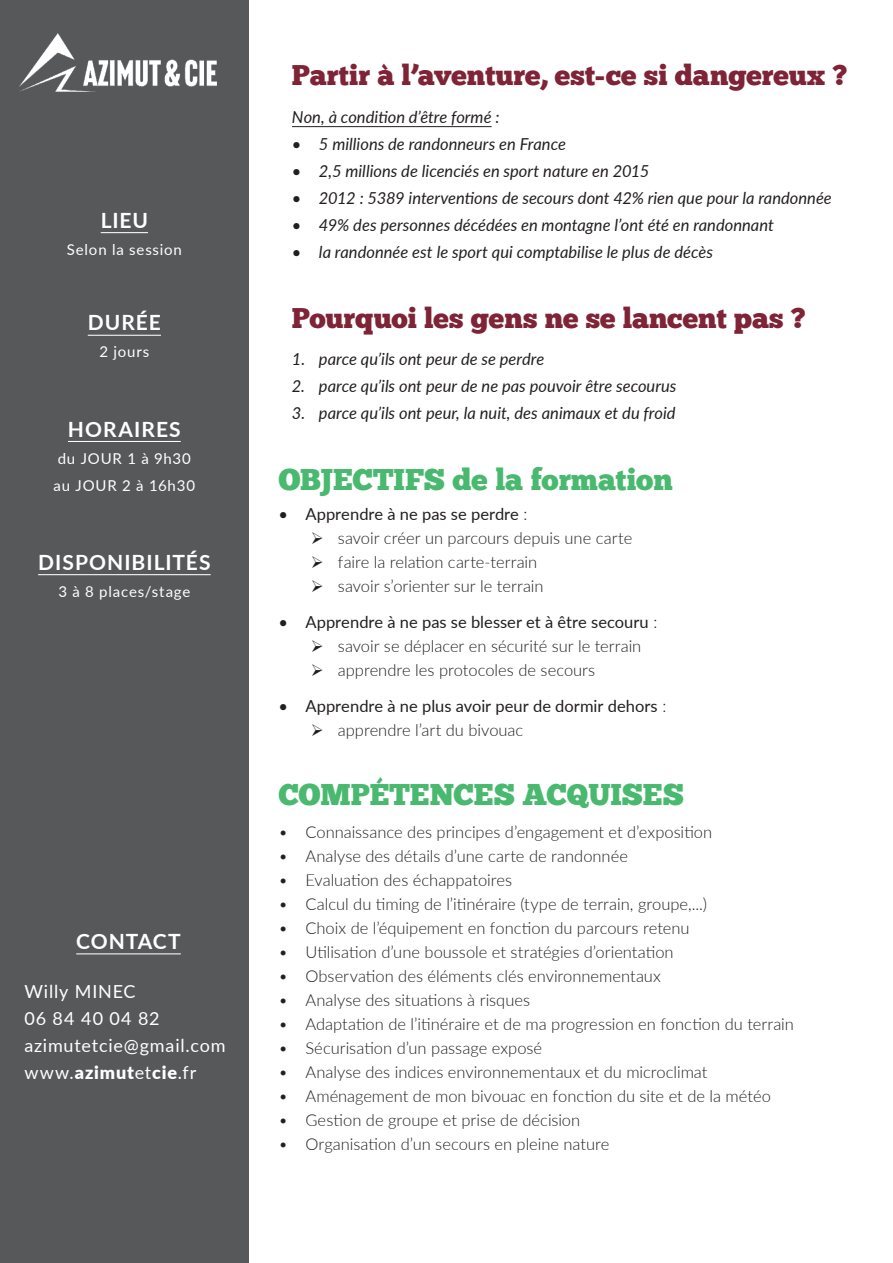
<style>
.page{position:relative;width:893px;height:1263px;background:#fff}
.page>*{position:absolute;margin:0;border:0;box-sizing:border-box;transform-origin:0 0}
.Title_01{font:30px "Chunk Five";letter-spacing:-.005em;color:#48b96e}
.Title_01-2{font:28.5px "Chunk Five";color:#7f2336}
.t1{font:700 21px "Lato";letter-spacing:.05em;color:#fff}
.t2{font:18px "Lato";letter-spacing:.045em;color:#fff}
.Description{font:300 16.5px "Lato";color:#231f20}
.Description-2{font:italic 16.5px "Lato";color:#231f20}
.Description-3{font:16.5px "Lato";color:#231f20}
.t3{font:15px "Lato";letter-spacing:.055em;color:#fff}
.s1{font-weight:900}
.s2{font-weight:300}
</style>
<div class="page">
<div style="left:1px;top:0;width:248px;height:1263px;background:#57585a"></div>
<hr style="left:101px;top:232px;width:47px;height:1px;background:#fff">
<hr style="left:88px;top:335px;width:73px;height:1px;background:#fff">
<hr style="left:68px;top:441px;width:113px;height:1px;background:#fff">
<hr style="left:38px;top:574px;width:173px;height:1px;background:#fff">
<hr style="left:292px;top:126px;width:200px;height:1px;background:#231f20">
<hr style="left:76px;top:953px;width:105px;height:1px;background:#fff">
<img style="left:20px;top:33px;width:197px;height:59px">
<p class="t1" style="left:101px;top:205px;width:49px">LIEU</p>
<p class="t3" style="left:67px;top:239px;width:117px">Selon la session</p>
<p class="t1" style="left:88px;top:307px;width:75px">DURÉE</p>
<p class="t3" style="left:99px;top:341px;width:51px">2 jours</p>
<p class="t1" style="left:68px;top:413px;width:114px">HORAIRES</p>
<p class="t3" style="left:58px;top:447px;width:135px">du JOUR 1 à 9h30</p>
<p class="t3" style="left:54px;top:474px;width:143px">au JOUR 2 à 16h30</p>
<p class="t1" style="left:38px;top:547px;width:174px">DISPONIBILITÉS</p>
<p class="t3" style="left:58px;top:581px;width:133px">3 à 8 places/stage</p>
<p class="t1" style="left:76px;top:926px;width:106px">CONTACT</p>
<p class="t2" style="left:24px;top:978px;width:113px">Willy MINEC</p>
<p class="t2" style="left:24px;top:1005px;width:137px">06 84 40 04 82</p>
<p class="t2" style="left:24px;top:1032px;width:203px">azimutetcie@gmail.com</p>
<p class="t2" style="left:24px;top:1059px;width:173px">www.<span class="s1">azimut</span>et<span class="s1">cie</span>.fr</p>
<p class="Title_01-2" style="left:292px;top:58px;width:557px">Partir à l’aventure, est-ce si dangereux ?</p>
<p class="Description-2" style="left:292px;top:105px;width:209px">Non, à condition d’être formé :</p>
<p class="Description-2" style="left:292px;top:132px;width:275px">• 5 millions de randonneurs en France</p>
<p class="Description-2" style="left:292px;top:159px;width:359px">• 2,5 millions de licenciés en sport nature en 2015</p>
<p class="Description-2" style="left:292px;top:186px;width:541px">• 2012 : 5389 interventions de secours dont 42% rien que pour la randonnée</p>
<p class="Description-2" style="left:292px;top:213px;width:483px">• 49% des personnes décédées en montagne l’ont été en randonnant</p>
<p class="Description-2" style="left:292px;top:240px;width:423px">• la randonnée est le sport qui comptabilise le plus de décès</p>
<p class="Title_01-2" style="left:292px;top:301px;width:515px">Pourquoi les gens ne se lancent pas ?</p>
<p class="Description-2" style="left:292px;top:347px;width:254px">1. parce qu’ils ont peur de se perdre</p>
<p class="Description-2" style="left:292px;top:374px;width:386px">2. parce qu’ils ont peur de ne pas pouvoir être secourus</p>
<p class="Description-2" style="left:292px;top:401px;width:385px">3. parce qu’ils ont peur, la nuit, des animaux et du froid</p>
<p class="Title_01" style="left:278px;top:462px;width:396px">OBJECTIFS de la formation</p>
<p class="Description-3" style="left:278px;top:502px;width:251px">• Apprendre à ne pas se perdre <span class="s2">:</span></p>
<p class="Description" style="left:338px;top:527px;width:296px">savoir créer un parcours depuis une carte</p>
<p class="Description" style="left:338px;top:551px;width:201px">faire la relation carte-terrain</p>
<p class="Description" style="left:338px;top:575px;width:207px">savoir s’orienter sur le terrain</p>
<p class="Description-3" style="left:278px;top:610px;width:380px">• Apprendre à ne pas se blesser et à être secouru <span class="s2">:</span></p>
<p class="Description" style="left:338px;top:635px;width:305px">savoir se déplacer en sécurité sur le terrain</p>
<p class="Description" style="left:338px;top:659px;width:259px">apprendre les protocoles de secours</p>
<p class="Description-3" style="left:278px;top:694px;width:389px">• Apprendre à ne plus avoir peur de dormir dehors <span class="s2">:</span></p>
<p class="Description" style="left:338px;top:719px;width:187px">apprendre l’art du bivouac</p>
<p class="Title_01" style="left:278px;top:776px;width:407px">COMPÉTENCES ACQUISES</p>
<p class="Description" style="left:278px;top:821px;width:435px">• Connaissance des principes d’engagement et d’exposition</p>
<p class="Description" style="left:278px;top:845px;width:351px">• Analyse des détails d’une carte de randonnée</p>
<p class="Description" style="left:278px;top:869px;width:235px">• Evaluation des échappatoires</p>
<p class="Description" style="left:278px;top:893px;width:430px">• Calcul du timing de l’itinéraire (type de terrain, groupe,...)</p>
<p class="Description" style="left:278px;top:917px;width:413px">• Choix de l’équipement en fonction du parcours retenu</p>
<p class="Description" style="left:278px;top:941px;width:397px">• Utilisation d’une boussole et stratégies d’orientation</p>
<p class="Description" style="left:278px;top:965px;width:384px">• Observation des éléments clés environnementaux</p>
<p class="Description" style="left:278px;top:989px;width:253px">• Analyse des situations à risques</p>
<p class="Description" style="left:278px;top:1013px;width:517px">• Adaptation de l’itinéraire et de ma progression en fonction du terrain</p>
<p class="Description" style="left:278px;top:1037px;width:265px">• Sécurisation d’un passage exposé</p>
<p class="Description" style="left:278px;top:1061px;width:431px">• Analyse des indices environnementaux et du microclimat</p>
<p class="Description" style="left:278px;top:1085px;width:494px">• Aménagement de mon bivouac en fonction du site et de la météo</p>
<p class="Description" style="left:278px;top:1109px;width:303px">• Gestion de groupe et prise de décision</p>
<p class="Description" style="left:278px;top:1133px;width:333px">• Organisation d’un secours en pleine nature</p>
</div>
